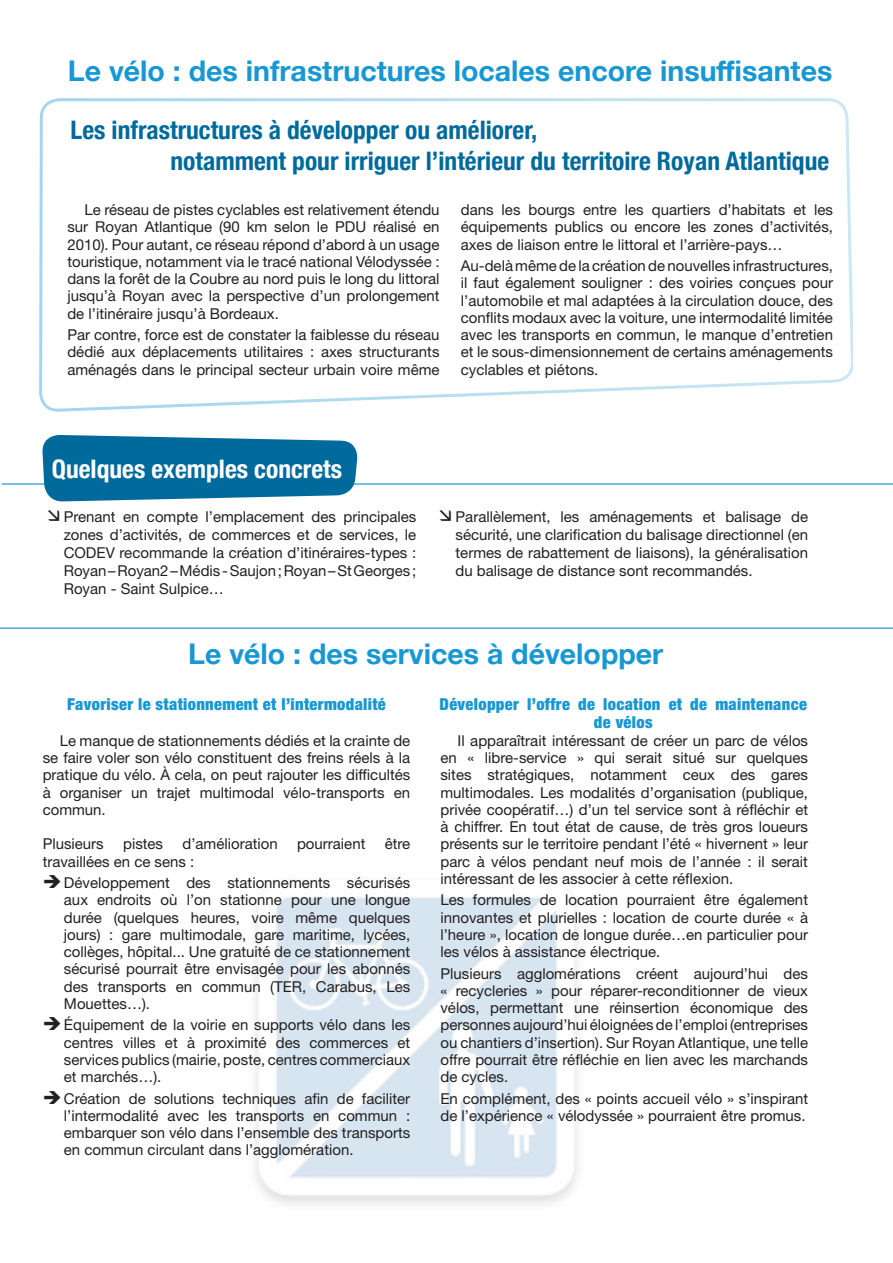
<style>
.page{position:relative;width:893px;height:1263px;background:#fff}
.page>*{position:absolute;margin:0;border:0;box-sizing:border-box;transform-origin:0 0}
.t1{font:700 28.5px "Helvetica Neue";color:#1797d3}
.t2{font:700 condensed 25.5px/30.6px "Helvetica Neue";color:#006a9d}
.t3{font:700 condensed 25.5px "Helvetica Neue";color:#fff}
.t4{font:900 condensed 16.5px/18px "Helvetica Neue LT Std";letter-spacing:.02em;color:#1797d3;text-align:center}
.t5{font:15px/17.2px "Helvetica Neue LT Std";color:#231f20;text-align:justify}
</style>
<div class="page">
<img style="left:255px;top:897px;width:323px;height:308px">
<hr style="left:2px;top:483px;width:891px;height:2px;background:#1797d3">
<hr style="left:0;top:627px;width:893px;height:2px;background:#1797d3">
<svg style="left:39px;top:98px;width:814px;height:314px"></svg>
<svg style="left:42px;top:435px;width:317px;height:67px;background:#1e7ba8"></svg>
<h1 class="t1" style="left:68px;top:48px;width:766px">Le vélo : des infrastructures locales encore insuffisantes</h1>
<h2 class="t2" style="left:171px;top:113px;width:660px;text-indent:-100px">Les infrastructures à développer ou améliorer,<br>notamment pour irriguer l’intérieur du territoire Royan Atlantique</h2>
<p class="t5" style="left:67px;top:201px;width:374px;text-indent:17px">Le réseau de pistes cyclables est relativement étendu sur Royan Atlantique (90 km selon le PDU réalisé en 2010). Pour autant, ce réseau répond d’abord à un usage touristique, notamment via le tracé national Vélodyssée : dans la forêt de la Coubre au nord puis le long du littoral jusqu’à Royan avec la perspective d’un prolongement de l’itinéraire jusqu’à Bordeaux.</p>
<p class="t5" style="left:67px;top:326px;width:374px">Par contre, force est de constater la faiblesse du réseau dédié aux déplacements utilitaires : axes structurants aménagés dans le principal secteur urbain voire même</p>
<p class="t5" style="left:461px;top:201px;width:374px">dans les bourgs entre les quartiers d’habitats et les équipements publics ou encore les zones d’activités, axes de liaison entre le littoral et l’arrière-pays…</p>
<p class="t5" style="left:461px;top:257px;width:374px">Au-delà même de la création de nouvelles infrastructures, il faut également souligner : des voiries conçues pour l’automobile et mal adaptées à la circulation douce, des conflits modaux avec la voiture, une intermodalité limitée avec les transports en commun, le manque d’entretien et le sous-dimensionnement de certains aménagements cyclables et piétons.</p>
<h2 class="t3" style="left:52px;top:448px;width:292px">Quelques exemples concrets</h2>
<p class="t5" style="left:64px;top:507px;width:354px;line-height:18px">Prenant en compte l’emplacement des principales zones d’activités, de commerces et de services, le CODEV recommande la création d’itinéraires-types :<br>Royan – Royan2 – Médis - Saujon ; Royan – St Georges ; Royan - Saint Sulpice…</p>
<p class="t5" style="left:456px;top:507px;width:354px;line-height:18px">Parallèlement, les aménagements et balisage de sécurité, une clarification du balisage directionnel (en termes de rabattement de liaisons), la généralisation du balisage de distance sont recommandés.</p>
<h1 class="t1" style="left:188px;top:631px;width:477px">Le vélo : des services à développer</h1>
<p class="t4" style="left:67px;top:694px;width:320px">Favoriser le stationnement et l’intermodalité</p>
<p class="t5" style="left:43px;top:732px;width:369px;text-indent:17px">Le manque de stationnements dédiés et la crainte de se faire voler son vélo constituent des freins réels à la pratique du vélo. À cela, on peut rajouter les difficultés à organiser un trajet multimodal vélo-transports en commun.</p>
<p class="t5" style="left:43px;top:835px;width:63px">Plusieurs</p>
<p class="t5" style="left:123px;top:835px;width:42px">pistes</p>
<p class="t5" style="left:182px;top:835px;width:97px">d’amélioration</p>
<p class="t5" style="left:297px;top:835px;width:70px">pourraient</p>
<p class="t5" style="left:385px;top:835px;width:27px">être</p>
<p class="t5" style="left:64px;top:850px;width:348px;line-height:21.5px;text-indent:-21px">travaillées en ce sens :<br>Développement des stationnements sécurisés</p>
<p class="t5" style="left:64px;top:891px;width:348px">aux endroits où l’on stationne pour une longue durée (quelques heures, voire même quelques jours) : gare multimodale, gare maritime, lycées, collèges, hôpital... Une gratuité de ce stationnement sécurisé pourrait être envisagée pour les abonnés des transports en commun (TER, Carabus, Les Mouettes…).</p>
<p class="t5" style="left:64px;top:1016px;width:348px">Équipement de la voirie en supports vélo dans les centres villes et à proximité des commerces et services publics (mairie, poste, centres commerciaux et marchés…).</p>
<p class="t5" style="left:64px;top:1089px;width:348px">Création de solutions techniques afin de faciliter l’intermodalité avec les transports en commun : embarquer son vélo dans l’ensemble des transports en commun circulant dans l’agglomération.</p>
<p class="t4" style="left:440px;top:694px;width:369px">Développer l’offre de location et de maintenance de vélos</p>
<p class="t5" style="left:440px;top:732px;width:369px;text-indent:17px">Il apparaîtrait intéressant de créer un parc de vélos en « libre-service » qui serait situé sur quelques sites stratégiques, notamment ceux des gares multimodales. Les modalités d’organisation (publique, privée coopératif…) d’un tel service sont à réfléchir et à chiffrer. En tout état de cause, de très gros loueurs présents sur le territoire pendant l’été « hivernent » leur parc à vélos pendant neuf mois de l’année : il serait intéressant de les associer à cette réflexion.</p>
<p class="t5" style="left:440px;top:891px;width:369px">Les formules de location pourraient être également innovantes et plurielles : location de courte durée « à l’heure », location de longue durée…en particulier pour les vélos à assistance électrique.</p>
<p class="t5" style="left:440px;top:964px;width:369px">Plusieurs agglomérations créent aujourd’hui des « recycleries » pour réparer-reconditionner de vieux vélos, permettant une réinsertion économique des personnes aujourd’hui éloignées de l’emploi (entreprises ou chantiers d’insertion). Sur Royan Atlantique, une telle offre pourrait être réfléchie en lien avec les marchands de cycles.</p>
<p class="t5" style="left:440px;top:1089px;width:369px">En complément, des « points accueil vélo » s’inspirant de l’expérience « vélodyssée » pourraient être promus.</p>
</div>
